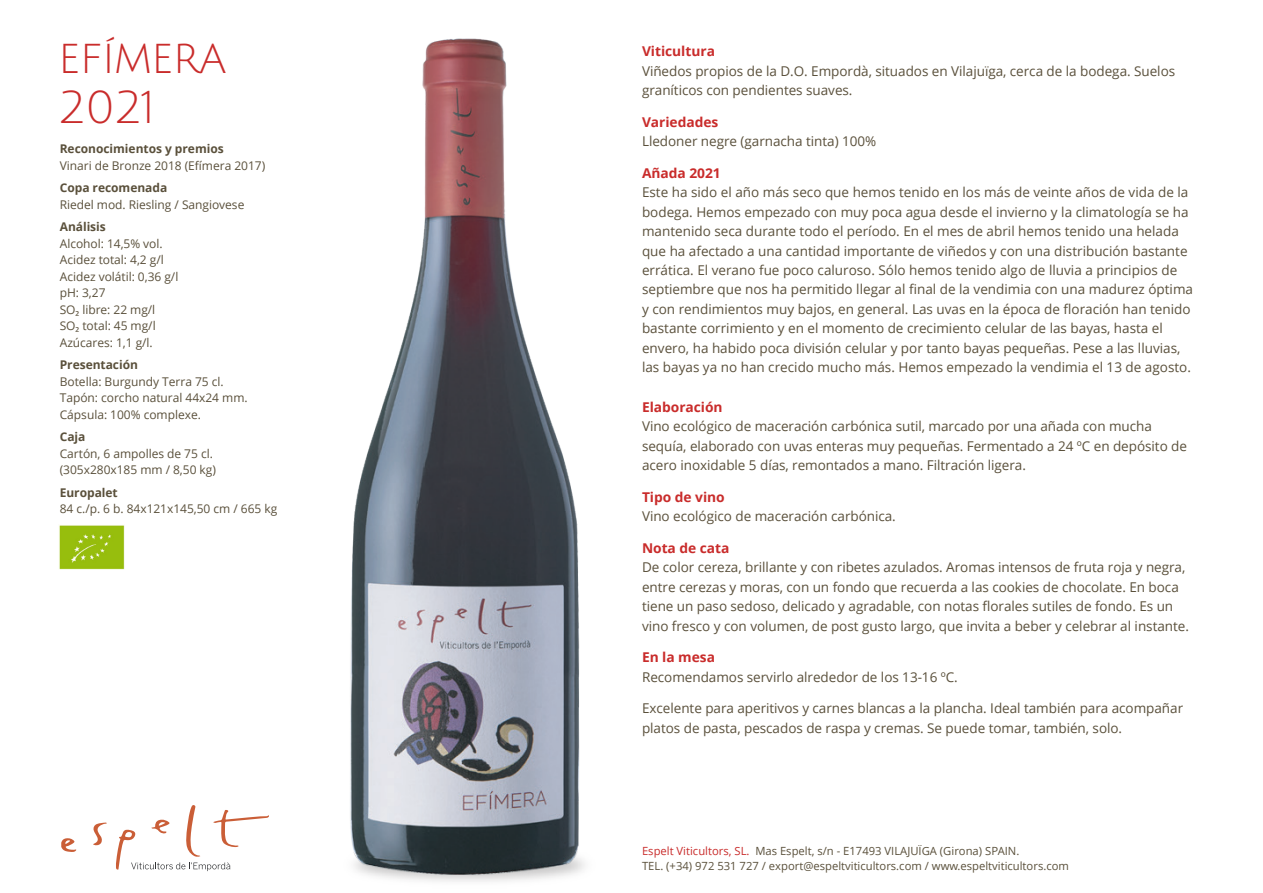
<style>
.page{position:relative;width:1263px;height:893px;background:#fff}
.page>*{position:absolute;margin:0;border:0;box-sizing:border-box;transform-origin:0 0}
.t1{font:45px/49.5px "Julius Sans One";letter-spacing:-.015em;color:#c92c2b}
.t2{font:13.5px/19.5px "Open Sans";letter-spacing:-.005em;color:#5a503b}
.t3{font:700 13.5px "Open Sans";letter-spacing:-.005em;color:#c92c2b}
.t4{font:12px/16.5px "Open Sans";letter-spacing:-.005em;color:#5a503b}
.t5{font:700 12px "Open Sans";letter-spacing:-.005em;color:#5a503b}
.t6{font:11.25px/15px "Open Sans";color:#5a503b}
.s1{font-family:"Myriad Pro"}
.s2{color:#c92c2b}
</style>
<div class="page">
<svg style="left:93px;top:822px;width:14px;height:23px"></svg>
<svg style="left:61px;top:838px;width:15px;height:14px"></svg>
<svg style="left:116px;top:805px;width:153px;height:66px"></svg>
<img style="left:350px;top:38px;width:235px;height:844px">
<img style="left:59px;top:525px;width:66px;height:45px">
<h1 class="t1" style="left:58px;top:34px;width:170px">EFÍMERA<br>2021</h1>
<p class="t5" style="left:60px;top:141px;width:165px">Reconocimientos y premios</p>
<p class="t4" style="left:60px;top:157px;width:207px">Vinari de Bronze 2018 (Efímera 2017)</p>
<p class="t5" style="left:60px;top:180px;width:109px">Copa recomenada</p>
<p class="t4" style="left:60px;top:196px;width:186px">Riedel mod. Riesling / Sangiovese</p>
<p class="t5" style="left:60px;top:219px;width:48px">Análisis</p>
<p class="t4" style="left:60px;top:235px;width:120px">Alcohol: 14,5% vol.<br>Acidez total: 4,2 g/l<br>Acidez volátil: 0,36 g/l pH: 3,27<br>SO<span class="s1">2</span> libre: 22 mg/l<br>SO<span class="s1">2</span> total: 45 mg/l<br>Azúcares: 1,1 g/l.</p>
<p class="t5" style="left:60px;top:357px;width:80px">Presentación</p>
<p class="t4" style="left:60px;top:373px;width:189px">Botella: Burgundy Terra 75 cl.<br>Tapón: corcho natural 44x24 mm.<br>Cápsula: 100% complexe.</p>
<p class="t5" style="left:60px;top:429px;width:27px">Caja</p>
<p class="t4" style="left:60px;top:445px;width:158px">Cartón, 6 ampolles de 75 cl. (305x280x185 mm / 8,50 kg)</p>
<p class="t5" style="left:60px;top:484px;width:59px">Europalet</p>
<p class="t4" style="left:60px;top:500px;width:219px">84 c./p. 6 b. 84x121x145,50 cm / 665 kg</p>
<p class="t3" style="left:642px;top:42px;width:74px">Viticultura</p>
<p class="t2" style="left:642px;top:61px;width:535px">Viñedos propios de la D.O. Empordà, situados en Vilajuïga, cerca de la bodega. Suelos graníticos con pendientes suaves.</p>
<p class="t3" style="left:642px;top:112px;width:78px">Variedades</p>
<p class="t2" style="left:642px;top:131px;width:236px">Lledoner negre (garnacha tinta) 100%</p>
<p class="t3" style="left:642px;top:163px;width:80px">Añada 2021</p>
<p class="t2" style="left:642px;top:182px;width:552px">Este ha sido el año más seco que hemos tenido en los más de veinte años de vida de la bodega. Hemos empezado con muy poca agua desde el invierno y la climatología se ha mantenido seca durante todo el período. En el mes de abril hemos tenido una helada que ha afectado a una cantidad importante de viñedos y con una distribución bastante errática. El verano fue poco caluroso. Sólo hemos tenido algo de lluvia a principios de septiembre que nos ha permitido llegar al final de la vendimia con una madurez óptima y con rendimientos muy bajos, en general. Las uvas en la época de floración han tenido bastante corrimiento y en el momento de crecimiento celular de las bayas, hasta el envero, ha habido poca división celular y por tanto bayas pequeñas. Pese a las lluvias, las bayas ya no han crecido mucho más. Hemos empezado la vendimia el 13 de agosto.</p>
<p class="t3" style="left:642px;top:397px;width:82px">Elaboración</p>
<p class="t2" style="left:642px;top:416px;width:546px">Vino ecológico de maceración carbónica sutil, marcado por una añada con mucha sequía, elaborado con uvas enteras muy pequeñas. Fermentado a 24 ºC en depósito de acero inoxidable 5 días, remontados a mano. Filtración ligera.</p>
<p class="t3" style="left:642px;top:487px;width:84px">Tipo de vino</p>
<p class="t2" style="left:642px;top:506px;width:255px">Vino ecológico de maceración carbónica.</p>
<p class="t3" style="left:642px;top:538px;width:89px">Nota de cata</p>
<p class="t2" style="left:642px;top:557px;width:548px">De color cereza, brillante y con ribetes azulados. Aromas intensos de fruta roja y negra, entre cerezas y moras, con un fondo que recuerda a las cookies de chocolate. En boca tiene un paso sedoso, delicado y agradable, con notas florales sutiles de fondo. Es un vino fresco y con volumen, de post gusto largo, que invita a beber y celebrar al instante.</p>
<p class="t3" style="left:642px;top:648px;width:75px">En la mesa</p>
<p class="t2" style="left:642px;top:667px;width:317px">Recomendamos servirlo alrededor de los 13-16 ºC.</p>
<p class="t2" style="left:642px;top:698px;width:543px">Excelente para aperitivos y carnes blancas a la plancha. Ideal también para acompañar platos de pasta, pescados de raspa y cremas. Se puede tomar, también, solo.</p>
<p class="t6" style="left:642px;top:843px;width:428px"><span class="s2">Espelt Viticultors, SL.</span> Mas Espelt, s/n - E17493 VILAJUÏGA (Girona) SPAIN.<br>TEL. (+34) 972 531 727 / export@espeltviticultors.com / www.espeltviticultors.com</p>
</div>
